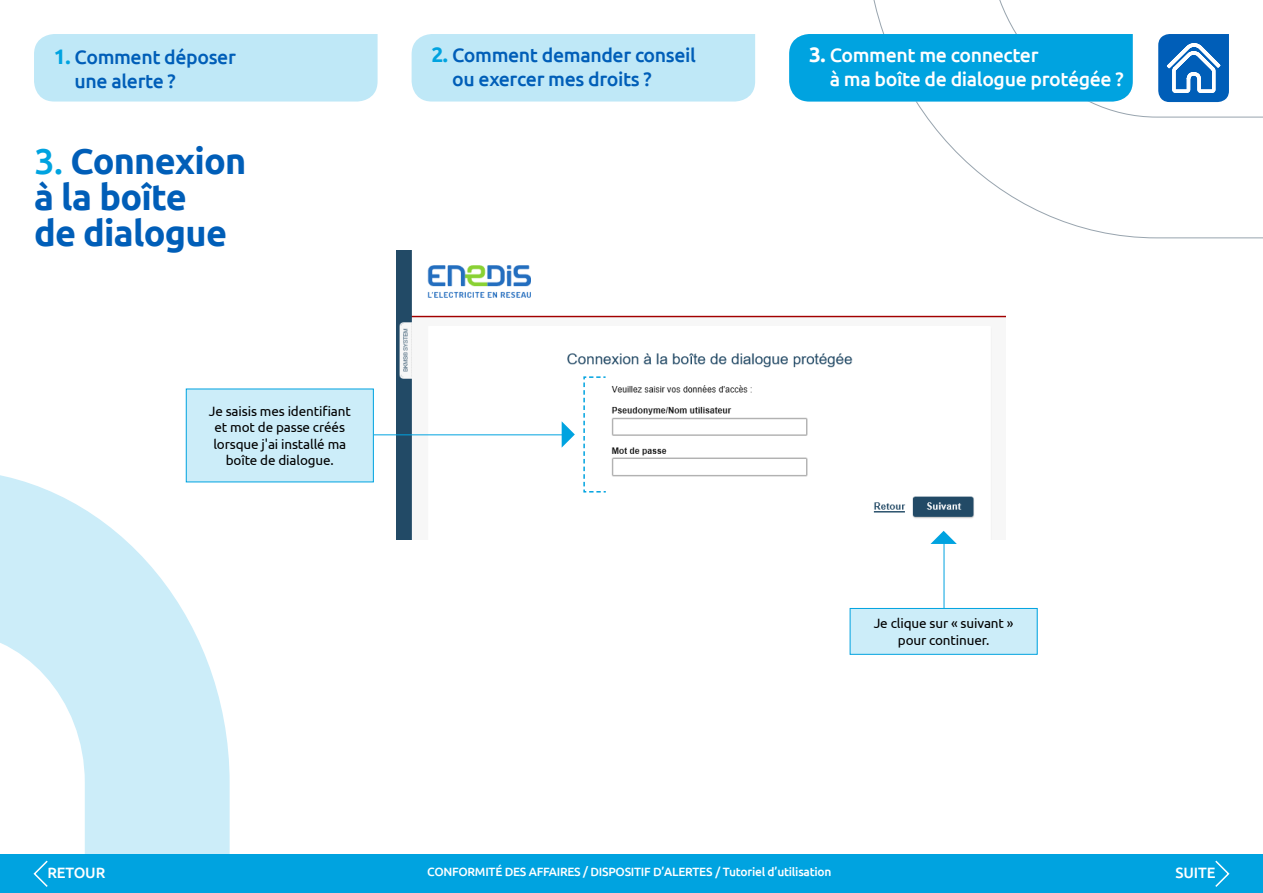
<style>
.page{position:relative;width:1263px;height:893px;background:#fff}
.page>*{position:absolute;margin:0;border:0;box-sizing:border-box;transform-origin:0 0}
.t1{font:700 36px/36px "Ubuntu";letter-spacing:-.02em;color:#005eb8}
.t2{font:500 19.5px/24px "Ubuntu";letter-spacing:-.02em;color:#005eb8}
.t3{font:500 19.5px/24px "Ubuntu";letter-spacing:-.02em;color:#fff}
.t4{font:500 15px "Ubuntu";letter-spacing:-.01em;color:#fff}
.t5{font:13.5px/16.5px "Ubuntu";letter-spacing:-.01em;color:#000;text-align:center}
.t6{font:500 12px "Ubuntu";letter-spacing:-.02em;color:#fff}
.s1{font-weight:700;font-size:21px;color:#00a3e0}
.s2{font-weight:500;color:#00a3e0}
.s3{font-weight:700;font-size:21px}
</style>
<div class="page">
<svg style="left:0;top:468px;width:230px;height:386px;fill:#ccedf9"></svg>
<div style="left:0;top:854px;width:1263px;height:39px;background:#00a3e0"></div>
<svg style="left:873px;top:0;width:390px;height:239px"></svg>
<svg style="left:1158px;top:34px;width:71px;height:68px"></svg>
<div style="left:412px;top:34px;width:343px;height:68px;background:#bfe8f7"></div>
<div style="left:34px;top:34px;width:344px;height:68px;background:#bfe8f7"></div>
<svg style="left:1215px;top:860px;width:15px;height:27px"></svg>
<svg style="left:33px;top:860px;width:15px;height:27px"></svg>
<img style="left:396px;top:250px;width:609px;height:289px">
<hr style="left:366px;top:434px;width:202px;height:1px;background:#00a3e0">
<svg style="left:562px;top:421px;width:13px;height:27px"></svg>
<hr style="left:944px;top:537px;width:1px;height:71px;background:#00a3e0">
<svg style="left:930px;top:531px;width:27px;height:13px"></svg>
<div style="left:186px;top:389px;width:187px;height:93px;background:#ccedf9"></div>
<div style="left:186px;top:389px;width:188px;height:93px;border:1px solid #00a3e0"></div>
<div style="left:850px;top:608px;width:187px;height:46px;background:#ccedf9"></div>
<div style="left:850px;top:608px;width:187px;height:47px;border:1px solid #00a3e0"></div>
<svg style="left:583px;top:376px;width:24px;height:117px"></svg>
<div style="left:789px;top:34px;width:344px;height:68px;background:#00a3e0"></div>
<h2 class="t2" style="left:75px;top:45px;width:163px;text-indent:-21px"><span class="s1">1.</span> Comment déposer une alerte ?</h2>
<p class="t1" style="left:34px;top:142px;width:214px"><span class="s2">3.</span> Connexion à la boîte<br>de dialogue</p>
<p class="t5" style="left:209px;top:402px;width:144px">Je saisis mes identifiant et mot de passe créés lorsque j'ai installé ma boîte de dialogue.</p>
<h2 class="t2" style="left:452px;top:43px;width:245px;text-indent:-21px"><span class="s1">2.</span> Comment demander conseil ou exercer mes droits ?</h2>
<p class="t3" style="left:830px;top:43px;width:296px;text-indent:-21px"><span class="s3">3.</span> Comment me connecter<br>à ma boîte de dialogue protégée ?</p>
<p class="t5" style="left:874px;top:615px;width:141px">Je clique sur « suivant » pour continuer.</p>
<p class="t6" style="left:427px;top:865px;width:406px">CONFORMITÉ DES AFFAIRES / DISPOSITIF D’ALERTES / Tutoriel d’utilisation</p>
<p class="t4" style="left:47px;top:863px;width:59px">RETOUR</p>
<p class="t4" style="left:1175px;top:863px;width:41px">SUITE</p>
</div>
